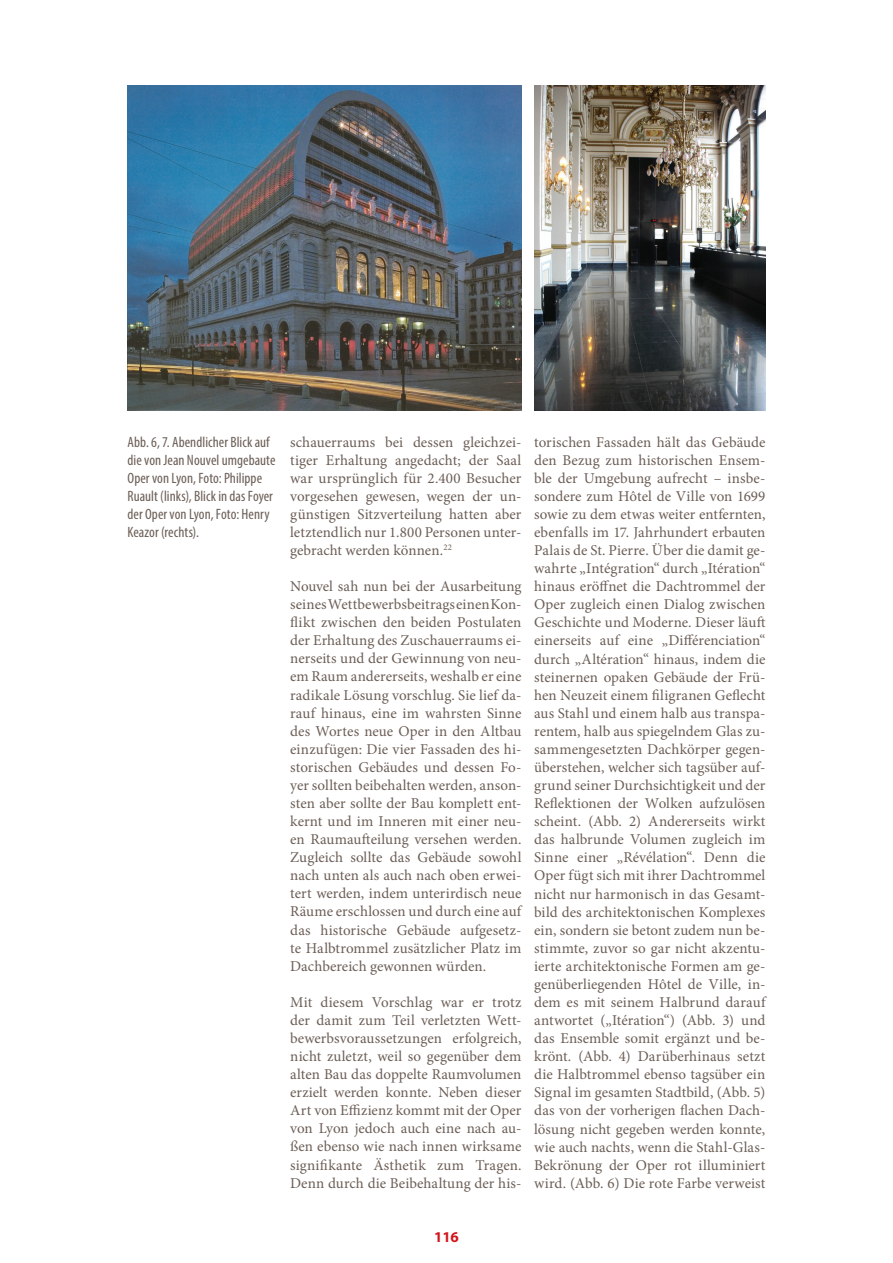
<style>
.page{position:relative;width:893px;height:1263px;background:#fff}
.page>*{position:absolute;margin:0;border:0;box-sizing:border-box;transform-origin:0 0}
.t1{font:15px/18.1px "Minion Pro";color:#6c5e56;text-align:justify}
.t2{font:condensed 15px/18px "Myriad Pro";letter-spacing:.005em;color:#6c5e56}
.t3{font:700 15px "Myriad Pro";color:#d1161e}
</style>
<div class="page">
<img style="left:128px;top:85px;width:393px;height:325px">
<img style="left:534px;top:85px;width:231px;height:325px">
<p class="t2" style="left:128px;top:433px;width:149px">Abb. 6, 7. Abendlicher Blick auf die von Jean Nouvel umgebaute<br>Oper von Lyon, Foto: Philippe<br>Ruault (links), Blick in das Foyer der Oper von Lyon, Foto: Henry<br>Keazor (rechts).</p>
<p class="t1" style="left:290px;top:433px;width:233px">schauerraums bei dessen gleichzei&shy;tiger Erhaltung angedacht; der Saal war ursprünglich für 2.400 Besucher vorgesehen gewesen, wegen der un&shy;günstigen Sitzverteilung hatten aber letztendlich nur 1.800 Personen unter&shy;gebracht werden können.<sup>22</sup></p>
<p class="t1" style="left:290px;top:577px;width:233px">Nouvel sah nun bei der Ausarbeitung seines Wettbewerbsbeitrags einen Kon&shy;flikt zwischen den beiden Postulaten der Erhaltung des Zuschauerraums ei&shy;nerseits und der Gewinnung von neu&shy;em Raum andererseits, weshalb er eine radikale Lösung vorschlug. Sie lief da&shy;rauf hinaus, eine im wahrsten Sinne des Wortes neue Oper in den Altbau einzufügen: Die vier Fassaden des hi&shy;storischen Gebäudes und dessen Fo&shy;yer sollten beibehalten werden, anson&shy;sten aber sollte der Bau komplett ent&shy;kernt und im Inneren mit einer neu&shy;en Raumaufteilung versehen werden.<br>Zugleich sollte das Gebäude sowohl nach unten als auch nach oben erwei&shy;tert werden, indem unterirdisch neue Räume erschlossen und durch eine auf das historische Gebäude aufgesetz&shy;te Halbtrommel zusätzlicher Platz im Dachbereich gewonnen würden.</p>
<p class="t1" style="left:290px;top:993px;width:233px">Mit diesem Vorschlag war er trotz der damit zum Teil verletzten Wett&shy;bewerbsvoraussetzungen erfolgreich, nicht zuletzt, weil so gegenüber dem alten Bau das doppelte Raumvolumen erzielt werden konnte. Neben dieser Art von Effizienz kommt mit der Oper von Lyon jedoch auch eine nach au&shy;ßen ebenso wie nach innen wirksame signifikante Ästhetik zum Tragen.<br>Denn durch die Beibehaltung der his-</p>
<p class="t1" style="left:534px;top:433px;width:233px">torischen Fassaden hält das Gebäude den Bezug zum historischen Ensem&shy;ble der Umgebung aufrecht – insbe&shy;sondere zum Hôtel de Ville von 1699 sowie zu dem etwas weiter entfernten, ebenfalls im 17. Jahrhundert erbauten Palais de St. Pierre. Über die damit ge&shy;wahrte „Intégration“ durch „Itération“ hinaus eröffnet die Dachtrommel der Oper zugleich einen Dialog zwischen Geschichte und Moderne. Dieser läuft einerseits auf eine „Différenciation“ durch „Altération“ hinaus, indem die steinernen opaken Gebäude der Frü&shy;hen Neuzeit einem filigranen Geflecht aus Stahl und einem halb aus transpa&shy;rentem, halb aus spiegelndem Glas zu&shy;sammengesetzten Dachkörper gegen&shy;überstehen, welcher sich tagsüber auf&shy;grund seiner Durchsichtigkeit und der Reflektionen der Wolken aufzulösen scheint. (Abb. 2) Andererseits wirkt das halbrunde Volumen zugleich im Sinne einer „Révélation“. Denn die Oper fügt sich mit ihrer Dachtrommel nicht nur harmonisch in das Gesamt&shy;bild des architektonischen Komplexes ein, sondern sie betont zudem nun be&shy;stimmte, zuvor so gar nicht akzentu&shy;ierte architektonische Formen am ge&shy;genüberliegenden Hôtel de Ville, in&shy;dem es mit seinem Halbrund darauf antwortet („Itération“) (Abb. 3) und das Ensemble somit ergänzt und be&shy;krönt. (Abb. 4) Darüberhinaus setzt die Halbtrommel ebenso tagsüber ein Signal im gesamten Stadtbild, (Abb. 5) das von der vorherigen flachen Dach&shy;lösung nicht gegeben werden konnte, wie auch nachts, wenn die Stahl-Glas-Bekrönung der Oper rot illuminiert wird. (Abb. 6) Die rote Farbe verweist</p>
<p class="t3" style="left:434px;top:1227px;width:26px">116</p>
</div>
